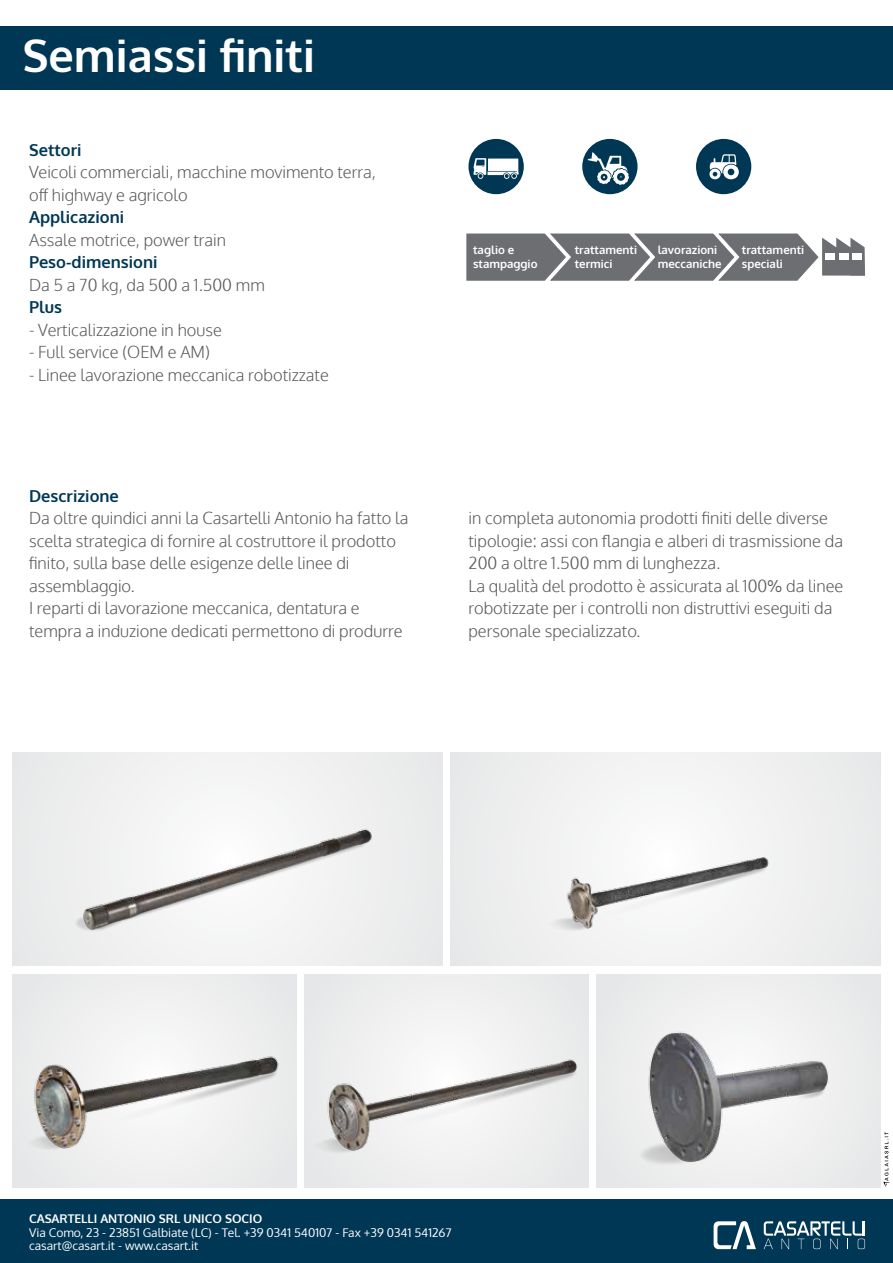
<style>
.page{position:relative;width:893px;height:1263px;background:#fff}
.page>*{position:absolute;margin:0;border:0;box-sizing:border-box;transform-origin:0 0}
.t1{font:700 45px "Oxygen";color:#fff}
.t2{font:300 16.5px/22.5px "Oxygen";color:#58595b}
.t3{font:700 16.5px "Oxygen";color:#003754}
.t4{font:12px/13.5px "Oxygen";color:#fff}
.t5{font:700 12px "Oxygen";color:#fff}
.t6{font:700 11.4px/13.8px "Oxygen";color:#fff}
.s1{font-weight:400}
</style>
<div class="page">
<div style="left:0;top:1199px;width:893px;height:64px;background:#003754"></div>
<svg style="left:714px;top:1221px;width:42px;height:28px"></svg>
<svg style="left:764px;top:1221px;width:101px;height:28px"></svg>
<div style="left:0;top:26px;width:893px;height:64px;background:#003754"></div>
<svg style="left:466px;top:233px;width:399px;height:48px;background:#7e7f82"></svg>
<div style="left:825px;top:253px;width:10px;height:7px;background:#fff"></div>
<div style="left:839px;top:253px;width:9px;height:7px;background:#fff"></div>
<div style="left:853px;top:253px;width:9px;height:7px;background:#fff"></div>
<svg style="left:883px;top:1132px;width:7px;height:55px"></svg>
<div style="left:451px;top:753px;width:429px;height:212px;background:#ebeced"></div>
<img style="left:512px;top:786px;width:311px;height:180px">
<div style="left:13px;top:753px;width:429px;height:212px;background:#ebecec"></div>
<img style="left:67px;top:778px;width:320px;height:208px">
<img style="left:13px;top:974px;width:283px;height:213px">
<img style="left:305px;top:974px;width:283px;height:213px">
<div style="left:468px;top:139px;width:56px;height:55px;background:#003754;border-radius:50%"></div>
<svg style="left:474px;top:158px;width:45px;height:21px"></svg>
<div style="left:582px;top:139px;width:55px;height:55px;background:#003754;border-radius:50%"></div>
<svg style="left:588px;top:152px;width:41px;height:33px"></svg>
<div style="left:696px;top:139px;width:55px;height:55px;background:#003754;border-radius:50%"></div>
<svg style="left:709px;top:154px;width:30px;height:25px"></svg>
<div style="left:597px;top:974px;width:283px;height:213px;background:#eceded"></div>
<img style="left:642px;top:1032px;width:186px;height:132px">
<h1 class="t1" style="left:22px;top:28px;width:294px">Semiassi finiti</h1>
<p class="t3" style="left:29px;top:140px;width:54px">Settori</p>
<p class="t2" style="left:29px;top:162px;width:348px">Veicoli commerciali, macchine movimento terra, off highway e agricolo</p>
<p class="t3" style="left:29px;top:207px;width:97px">Applicazioni</p>
<p class="t2" style="left:29px;top:229px;width:199px">Assale motrice, power train</p>
<p class="t3" style="left:29px;top:252px;width:130px">Peso-dimensioni</p>
<p class="t2" style="left:29px;top:274px;width:237px">Da 5 a 70 kg, da 500 a 1.500 mm</p>
<p class="t3" style="left:29px;top:297px;width:34px">Plus</p>
<p class="t2" style="left:29px;top:319px;width:194px">- Verticalizzazione in house</p>
<p class="t2" style="left:29px;top:342px;width:182px">- Full service (OEM e AM)</p>
<p class="t2" style="left:29px;top:364px;width:301px">- Linee lavorazione meccanica robotizzate</p>
<p class="t6" style="left:473px;top:243px;width:66px">taglio e stampaggio</p>
<p class="t6" style="left:575px;top:243px;width:64px">trattamenti termici</p>
<p class="t6" style="left:742px;top:243px;width:64px">trattamenti speciali</p>
<p class="t6" style="left:658px;top:243px;width:65px">lavorazioni meccaniche</p>
<p class="t3" style="left:29px;top:485px;width:91px">Descrizione</p>
<p class="t2" style="left:29px;top:508px;width:381px">Da oltre quindici anni la Casartelli Antonio ha fatto la scelta strategica di fornire al costruttore il prodotto finito, sulla base delle esigenze delle linee di assemblaggio.<br>I reparti di lavorazione meccanica, dentatura e tempra a induzione dedicati permettono di produrre</p>
<p class="t2" style="left:468px;top:508px;width:376px">in completa autonomia prodotti finiti delle diverse tipologie: assi con flangia e alberi di trasmissione da 200 a oltre 1.500 mm di lunghezza.<br>La qualità del prodotto è assicurata al 100<span class="s1">%</span> da linee robotizzate per i controlli non distruttivi eseguiti da personale specializzato.</p>
<p class="t5" style="left:29px;top:1211px;width:235px">CASARTELLI ANTONIO SRL UNICO SOCIO</p>
<p class="t4" style="left:29px;top:1226px;width:424px">Via Como, 23 - 23851 Galbiate (LC) - Tel. +39 0341 540107 - Fax +39 0341 541267 casart@casart.it - www.casart.it</p>
</div>
